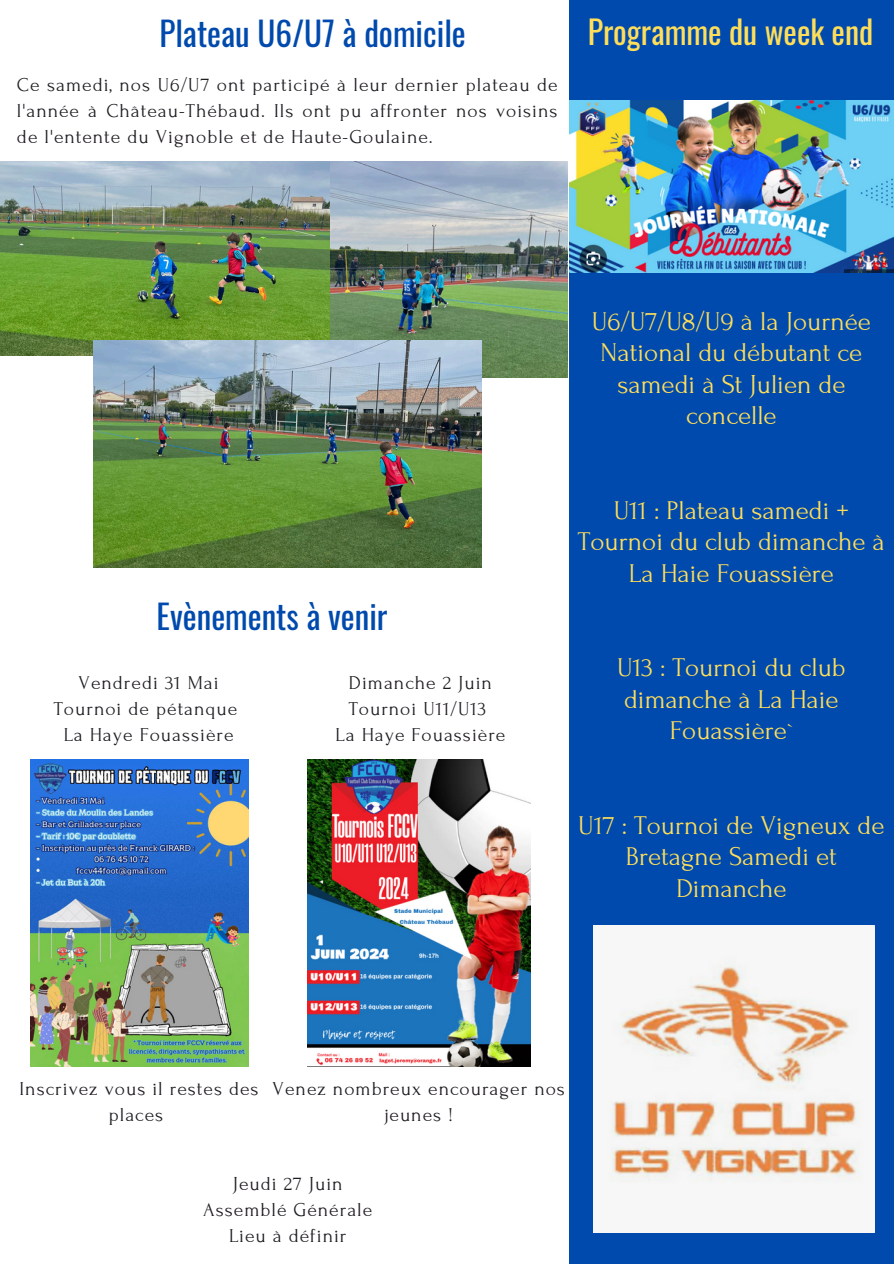
<style>
.page{position:relative;width:894px;height:1264px;background:#fff}
.page>*{position:absolute;margin:0;border:0;box-sizing:border-box;transform-origin:0 0}
.t1{font:33.15px "Oswald";color:#004aad}
.t2{font:31.95px "Oswald";color:#ffde59}
.t3{font:27px/31.5px "Forum";color:#ffde59;text-align:center}
.t4{font:19.65px/25.8px "Forum";letter-spacing:.05em;color:#1f1c21;text-align:center}
</style>
<div class="page">
<div style="left:569px;top:0;width:324px;height:1263px;background:#004aad"></div>
<img style="left:329px;top:161px;width:238px;height:216px">
<img style="left:0;top:161px;width:329px;height:195px">
<img style="left:93px;top:340px;width:388px;height:227px">
<img style="left:31px;top:759px;width:217px;height:307px">
<img style="left:307px;top:759px;width:223px;height:307px">
<img style="left:569px;top:100px;width:324px;height:172px">
<img style="left:593px;top:926px;width:281px;height:306px">
<p class="t1" style="left:159px;top:7px;width:308px">Plateau U6/U7 à domicile</p>
<p class="t4" style="left:17px;top:72px;width:542px;text-align:justify">Ce samedi, nos U6/U7 ont participé à leur dernier plateau de l'année à Château-Thébaud. Ils ont pu affronter nos voisins de l'entente du Vignoble et de Haute-Goulaine.</p>
<p class="t2" style="left:587px;top:7px;width:287px">Programme du week end</p>
<p class="t1" style="left:157px;top:590px;width:232px">Evènements à venir</p>
<p class="t4" style="left:78px;top:670px;width:142px">Vendredi 31 Mai</p>
<p class="t4" style="left:54px;top:696px;width:185px">Tournoi de pétanque</p>
<h1 class="t4" style="left:64px;top:721px;width:171px">La Haye Fouassière</h1>
<p class="t4" style="left:349px;top:670px;width:144px">Dimanche 2 Juin</p>
<p class="t4" style="left:348px;top:696px;width:139px">Tournoi U11/U13</p>
<p class="t4" style="left:335px;top:721px;width:171px">La Haye Fouassière</p>
<p class="t3" style="left:591px;top:306px;width:280px">U6/U7/U8/U9 à la Journée<br>National du débutant ce samedi à St Julien de concelle</p>
<p class="t3" style="left:577px;top:495px;width:308px">U11 : Plateau samedi +<br>Tournoi du club dimanche à<br>La Haie Fouassière</p>
<p class="t3" style="left:617px;top:652px;width:230px">U13 : Tournoi du club dimanche à La Haie<br>Fouassière`</p>
<p class="t3" style="left:578px;top:810px;width:307px">U17 : Tournoi de Vigneux de<br>Bretagne Samedi et<br>Dimanche</p>
<p class="t4" style="left:20px;top:1076px;width:240px">Inscrivez vous il restes des places</p>
<p class="t4" style="left:272px;top:1076px;width:294px">Venez nombreux encourager nos jeunes !</p>
<h1 class="t4" style="left:233px;top:1171px;width:111px">Jeudi 27 Juin</h1>
<p class="t4" style="left:203px;top:1197px;width:170px">Assemblé Générale</p>
<p class="t4" style="left:229px;top:1223px;width:119px">Lieu à définir</p>
</div>
